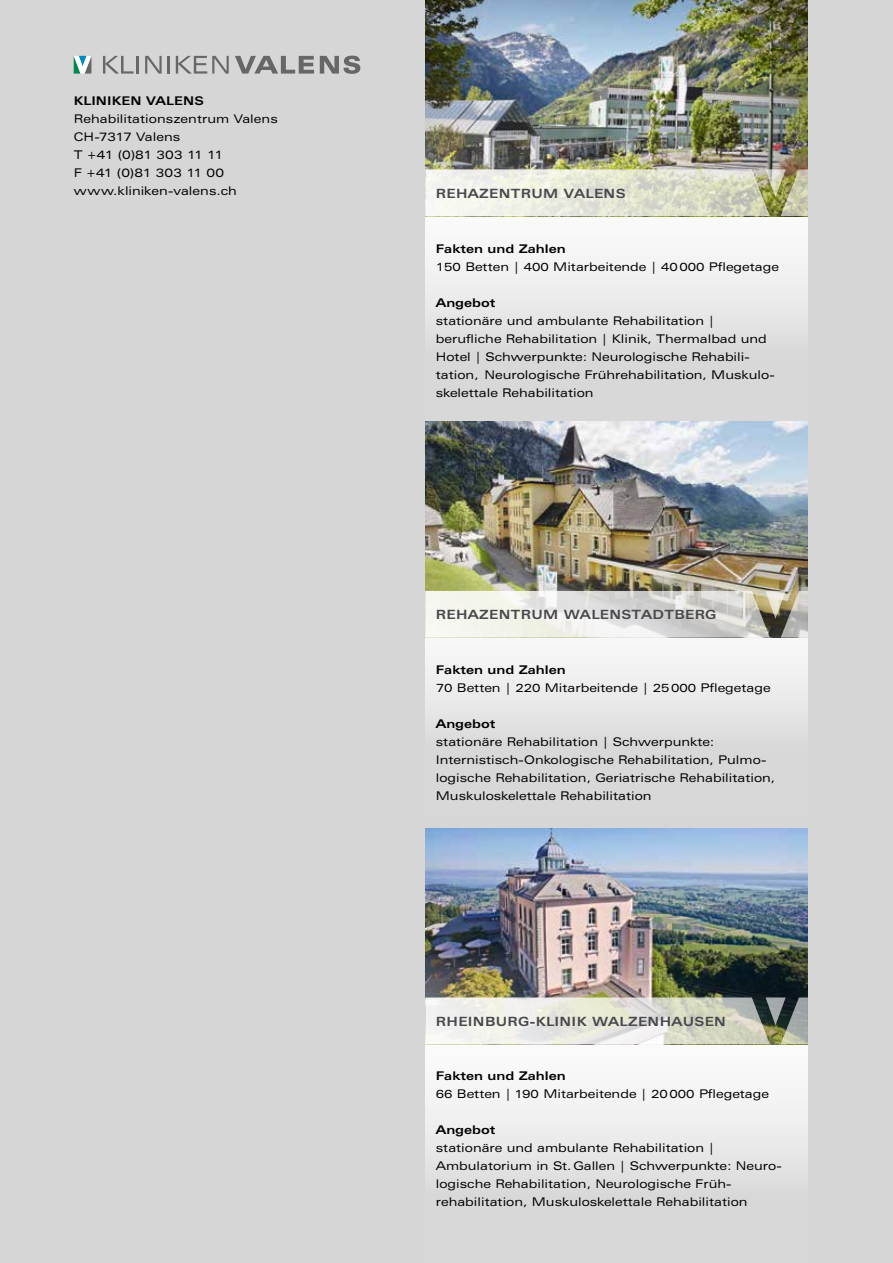
<style>
.page{position:relative;width:893px;height:1263px;background:#d7d6d7}
.page>*{position:absolute;margin:0;border:0;box-sizing:border-box;transform-origin:0 0}
.t1{font:700 expanded 12.75px "Zurich BT";letter-spacing:.03em;color:#49494d}
.t2{font:expanded 12px/18px "Zurich BT";color:#000}
.t3{font:700 expanded 12px "Zurich BT";color:#000}
.t4{font:700 expanded 12px "Zurich BT";letter-spacing:.02em;color:#000}
.s1{font-weight:700}
.s2{font-size:11.7px}
</style>
<div class="page">
<svg style="left:425px;top:217px;width:383px;height:115px;background:#f0eff0"></svg>
<div style="left:425px;top:0;width:384px;height:217px;background:#000;opacity:.3"></div>
<svg style="left:425px;top:169px;width:383px;height:47px"></svg>
<svg style="left:425px;top:637px;width:383px;height:89px;fill:#efefef"></svg>
<img style="left:425px;top:421px;width:383px;height:170px">
<svg style="left:425px;top:591px;width:383px;height:46px"></svg>
<svg style="left:425px;top:1044px;width:383px;height:129px;background:#f0eff0"></svg>
<img style="left:425px;top:828px;width:383px;height:169px">
<svg style="left:425px;top:997px;width:383px;height:47px"></svg>
<svg style="left:103px;top:56px;width:36px;height:18px"></svg>
<svg style="left:145px;top:56px;width:17px;height:18px"></svg>
<hr style="left:167px;top:56px;width:3px;height:18px;background:#686767">
<svg style="left:176px;top:56px;width:53px;height:18px"></svg>
<svg style="left:235px;top:56px;width:79px;height:18px"></svg>
<svg style="left:320px;top:56px;width:40px;height:18px"></svg>
<svg style="left:74px;top:56px;width:17px;height:18px"></svg>
<p class="t4" style="left:74px;top:93px;width:132px">KLINIKEN VALENS</p>
<p class="t2" style="left:74px;top:110px;width:206px">Rehabilitationszentrum Valens<br>CH-7317 Valens<br>T +41 (0)81 303 11 11<br>F +41 (0)81 303 11 00 www.kliniken-valens.ch</p>
<p class="t1" style="left:436px;top:186px;width:191px">REHAZENTRUM VALENS</p>
<p class="t2" style="left:436px;top:240px;width:345px"><span class="s1">Fakten und Zahlen<br></span><span class="s2">150</span> Betten | <span class="s2">400</span> Mitarbeitende | <span class="s2">40000</span> Pflegetage</p>
<p class="t3" style="left:436px;top:295px;width:61px">Angebot</p>
<p class="t2" style="left:436px;top:312px;width:340px">stationäre und ambulante Rehabilitation | berufliche Rehabilitation | Klinik, Thermalbad und Hotel | Schwerpunkte: Neurologische Rehabili&shy;tation, Neurologische Frührehabilitation, Muskulo&shy;skelettale Rehabilitation</p>
<p class="t1" style="left:436px;top:606px;width:282px">REHAZENTRUM WALENSTADTBERG</p>
<p class="t2" style="left:436px;top:660px;width:336px"><span class="s1">Fakten und Zahlen<br></span><span class="s2">70</span> Betten | <span class="s2">220</span> Mitarbeitende | <span class="s2">25000</span> Pflegetage</p>
<p class="t3" style="left:436px;top:716px;width:61px">Angebot</p>
<p class="t2" style="left:436px;top:732px;width:341px">stationäre Rehabilitation | Schwerpunkte:<br>Internistisch-Onkologische Rehabilitation, Pulmo&shy;logische Rehabilitation, Geriatrische Rehabilitation, Muskuloskelettale Rehabilitation</p>
<p class="t1" style="left:436px;top:1014px;width:292px">RHEINBURG-KLINIK WALZENHAUSEN</p>
<p class="t2" style="left:436px;top:1067px;width:335px"><span class="s1">Fakten und Zahlen<br></span><span class="s2">66</span> Betten | <span class="s2">190</span> Mitarbeitende | <span class="s2">20000</span> Pflegetage</p>
<p class="t3" style="left:436px;top:1122px;width:61px">Angebot</p>
<p class="t2" style="left:436px;top:1139px;width:348px">stationäre und ambulante Rehabilitation | Ambulatorium in St.Gallen | Schwerpunkte: Neuro&shy;logische Rehabilitation, Neurologische Früh&shy;rehabilitation, Muskuloskelettale Rehabilitation</p>
</div>
